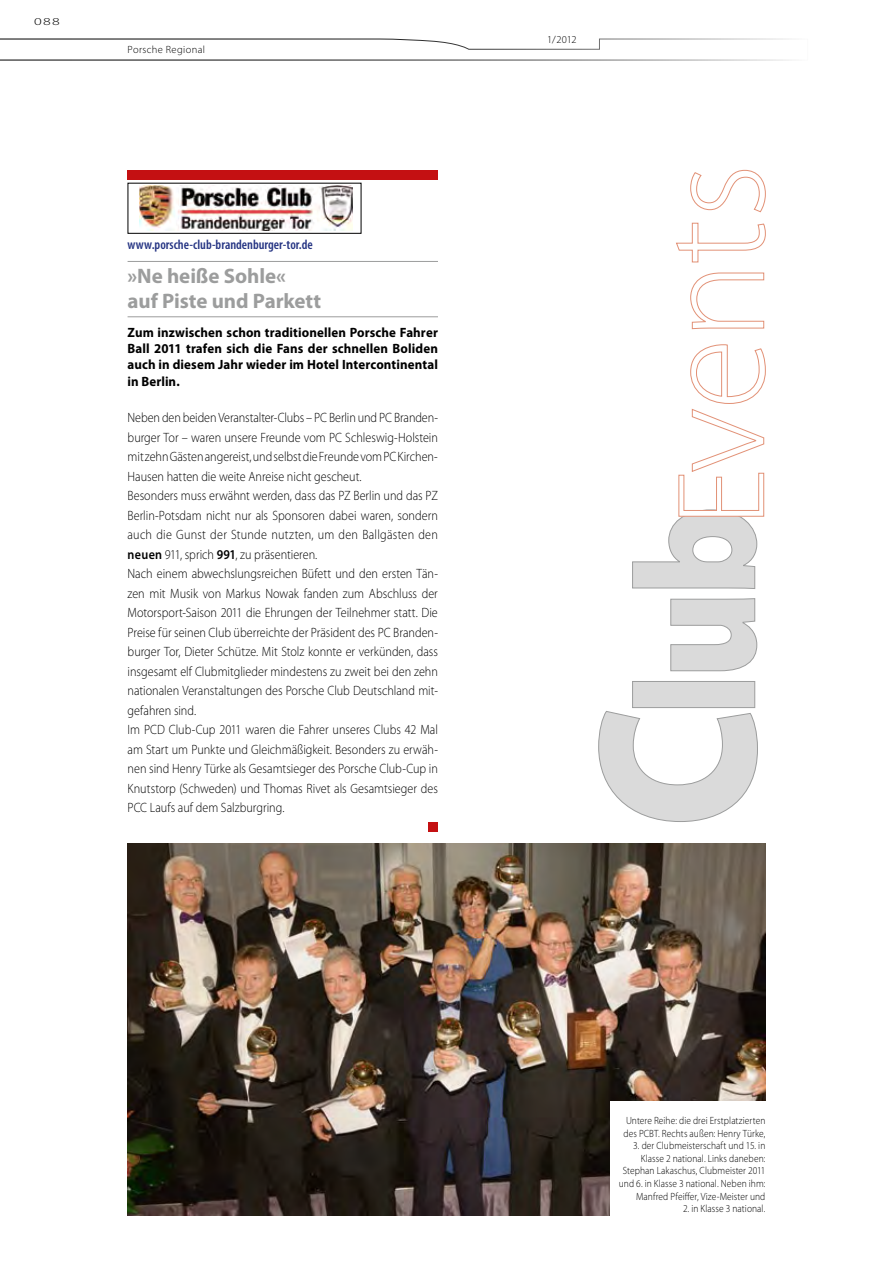
<style>
.page{position:relative;width:893px;height:1263px;background:#fff}
.page>*{position:absolute;margin:0;border:0;box-sizing:border-box;transform-origin:0 0}
.t1{font:700 21px/25.2px "Myriad Pro";letter-spacing:-.005em;color:#9c9d9d}
.t2{font:300 13.5px/19.5px "Myriad Pro";color:#000;scale:.9 1}
.t3{font:700 13.5px/16.2px "Myriad Pro";letter-spacing:.005em;color:#000;text-align:justify;scale:.96 1}
.t4{font:600 condensed 13.5px "Myriad Pro";color:#253483}
.t5{font:300 10.5px/12.6px "Myriad Pro";letter-spacing:.01em;color:#000;scale:.9 1}
.t6{font:300 10.5px "Myriad Pro";letter-spacing:.04em;color:#000}
.t7{font:300 10.5px "Myriad Pro";letter-spacing:.01em;color:#000}
.t8{font:300 10.5px "Myriad Pro";letter-spacing:.01em;color:#000;scale:1.5 1}
.s1{font-weight:600}
</style>
<div class="page">
<img style="left:128px;top:843px;width:638px;height:372px">
<hr style="left:128px;top:261px;width:310px;height:1px;background:#9c9d9d">
<hr style="left:128px;top:317px;width:310px;height:1px;background:#9c9d9d">
<div style="left:128px;top:170px;width:310px;height:10px;background:#c41012"></div>
<img style="left:140px;top:186px;width:212px;height:45px">
<div style="left:128px;top:183px;width:233px;height:51px;border:1px solid #000"></div>
<div style="left:428px;top:822px;width:10px;height:10px;background:#c41012"></div>
<svg style="left:598px;top:517px;width:160px;height:305px"></svg>
<svg style="left:676px;top:170px;width:90px;height:347px"></svg>
<div style="left:610px;top:1101px;width:198px;height:151px;background:#fff"></div>
<svg style="left:0;top:39px;width:789px;height:21px"></svg>
<p class="t8" style="left:34px;top:15px;width:19px">088</p>
<p class="t6" style="left:128px;top:44px;width:79px">Porsche Regional</p>
<p class="t4" style="left:128px;top:236px;width:187px">www.porsche-club-brandenburger-tor.de</p>
<h1 class="t1" style="left:128px;top:263px;width:195px">»Ne heiße Sohle« auf Piste und Parkett</h1>
<p class="t3" style="left:128px;top:324px;width:325px">Zum inzwischen schon traditionellen Porsche Fahrer Ball 2011 trafen sich die Fans der schnellen Boliden auch in diesem Jahr wieder im Hotel Intercontinental in Berlin.</p>
<p class="t2" style="left:128px;top:408px;width:346px">Neben den beiden Veranstalter-Clubs – PC Berlin und PC Branden&shy;burger Tor – waren unsere Freunde vom PC Schleswig-Holstein mit zehn Gästen angereist, und selbst die Freunde vom PC Kirchen-Hausen hatten die weite Anreise nicht gescheut.<br>Besonders muss erwähnt werden, dass das PZ Berlin und das PZ Berlin-Potsdam nicht nur als Sponsoren dabei waren, sondern auch die Gunst der Stunde nutzten, um den Ballgästen den <span class="s1">neuen</span> 911, sprich <span class="s1">991</span>, zu präsentieren.<br>Nach einem abwechslungsreichen Büfett und den ersten Tän&shy;zen mit Musik von Markus Nowak fanden zum Abschluss der Motorsport-Saison 2011 die Ehrungen der Teilnehmer statt. Die Preise für seinen Club überreichte der Präsident des PC Branden&shy;burger Tor, Dieter Schütze. Mit Stolz konnte er verkünden, dass insgesamt elf Clubmitglieder mindestens zu zweit bei den zehn nationalen Veranstaltungen des Porsche Club Deutschland mit&shy;gefahren sind.<br>Im PCD Club-Cup 2011 waren die Fahrer unseres Clubs 42 Mal am Start um Punkte und Gleichmäßigkeit. Besonders zu erwäh&shy;nen sind Henry Türke als Gesamtsieger des Porsche Club-Cup in Knutstorp (Schweden) und Thomas Rivet als Gesamtsieger des PCC Laufs auf dem Salzburgring.</p>
<p class="t7" style="left:547px;top:33px;width:31px">1/2012</p>
<p class="t5" style="left:623px;top:1114px;width:159px">Untere Reihe: die drei Erstplatzierten des PCBT. Rechts außen: Henry Türke,</p>
<p class="t5" style="left:619px;top:1139px;width:164px;text-align:right">3. der Clubmeisterschaft und 15. in Klasse 2 national. Links daneben:<br>Stephan Lakaschus, Clubmeister 2011 und 6. in Klasse 3 national. Neben ihm:<br>Manfred Pfeiffer, Vize-Meister und</p>
<p class="t5" style="left:683px;top:1202px;width:93px">2. in Klasse 3 national.</p>
</div>
